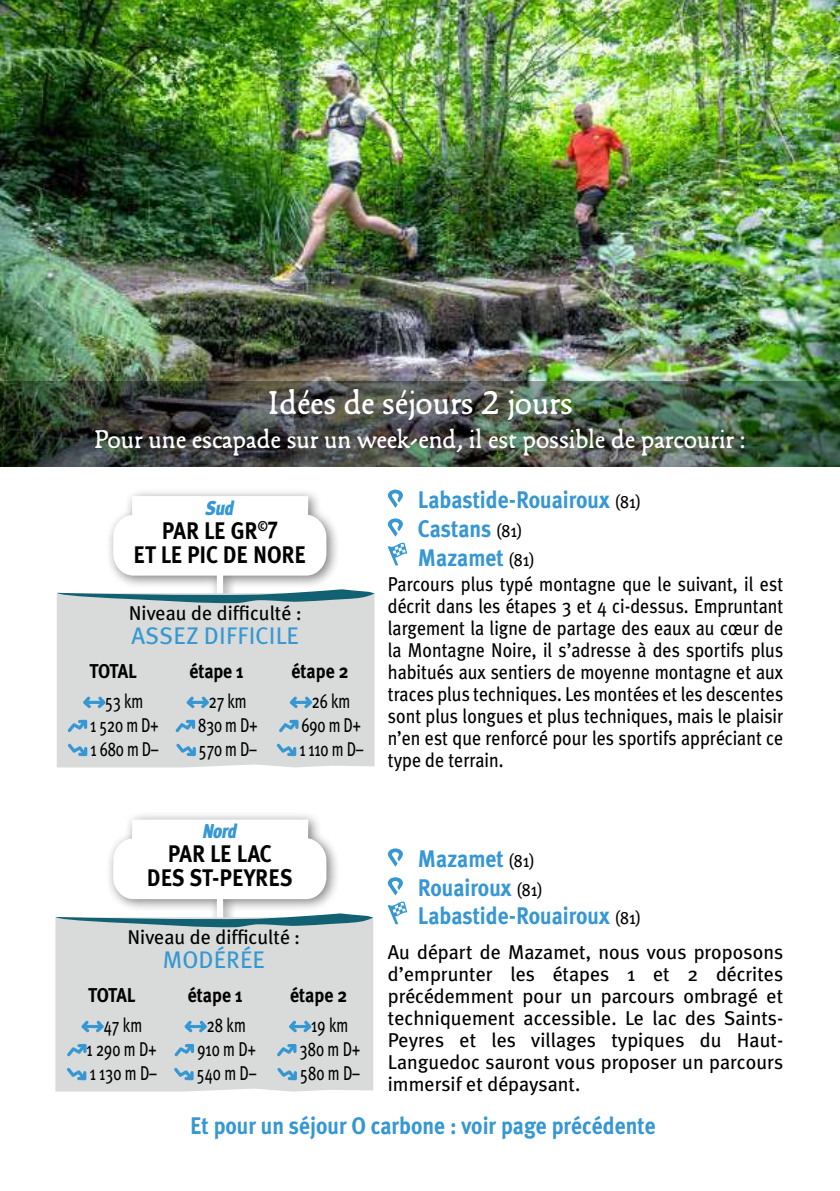
<style>
.page{position:relative;width:840px;height:1191px;background:#fff}
.page>*{position:absolute;margin:0;border:0;box-sizing:border-box;transform-origin:0 0}
.t1{font:36px "Francesco";color:#fff}
.t2{font:28px "Francesco";color:#fff}
.t3{font:700 24px/28.8px "Meta Plus";color:#3697d3;scale:.9 1}
.t4{font:700 24px/24px "Meta Plus";color:#000;text-align:center;scale:.9 1}
.t5{font:24px "Meta Plus";letter-spacing:.02em;color:#3697d3}
.t6{font:20px/22px "Meta Plus";color:#000;text-align:justify;scale:.9 1}
.t7{font:20px/22px "Meta Plus";color:#000;text-align:justify}
.t8{font:20px/24px "Meta Plus";color:#000;text-align:center;scale:.75 1}
.t9{font:700 20px "Meta Plus";letter-spacing:-.005em;color:#000;scale:.9 1}
.t10{font:italic 900 20px "Meta Plus";letter-spacing:-.025em;color:#3697d3;scale:.85 1}
.s1{font-weight:400;font-size:18px;color:#000}
</style>
<div class="page">
<div style="left:105px;top:487px;width:235px;height:133px;background:#000;opacity:.5"></div>
<div style="left:105px;top:811px;width:235px;height:132px;background:#000;opacity:.5"></div>
<img style="left:0;top:0;width:839px;height:381px">
<div style="left:57px;top:607px;width:317px;height:160px;background:#d8dbd9"></div>
<svg style="left:57px;top:496px;width:317px;height:111px"></svg>
<svg style="left:387px;top:489px;width:15px;height:19px"></svg>
<svg style="left:387px;top:518px;width:20px;height:47px"></svg>
<svg style="left:387px;top:848px;width:15px;height:18px"></svg>
<svg style="left:387px;top:877px;width:15px;height:18px"></svg>
<svg style="left:387px;top:901px;width:20px;height:23px"></svg>
<img style="left:0;top:381px;width:839px;height:86px">
<svg style="left:83px;top:696px;width:22px;height:12px"></svg>
<svg style="left:67px;top:719px;width:20px;height:13px"></svg>
<svg style="left:68px;top:744px;width:19px;height:12px"></svg>
<svg style="left:186px;top:696px;width:23px;height:12px"></svg>
<svg style="left:175px;top:719px;width:20px;height:13px"></svg>
<svg style="left:176px;top:744px;width:20px;height:12px"></svg>
<svg style="left:289px;top:696px;width:23px;height:12px"></svg>
<svg style="left:279px;top:719px;width:19px;height:13px"></svg>
<svg style="left:276px;top:744px;width:20px;height:12px"></svg>
<div style="left:55px;top:930px;width:318px;height:161px;background:#d8dbd9"></div>
<svg style="left:55px;top:819px;width:318px;height:111px"></svg>
<svg style="left:81px;top:1020px;width:23px;height:12px"></svg>
<svg style="left:67px;top:1044px;width:19px;height:12px"></svg>
<svg style="left:67px;top:1068px;width:19px;height:12px"></svg>
<svg style="left:184px;top:1020px;width:23px;height:12px"></svg>
<svg style="left:174px;top:1044px;width:20px;height:12px"></svg>
<svg style="left:174px;top:1068px;width:19px;height:12px"></svg>
<svg style="left:289px;top:1020px;width:22px;height:12px"></svg>
<svg style="left:277px;top:1044px;width:19px;height:12px"></svg>
<svg style="left:277px;top:1068px;width:20px;height:12px"></svg>
<h1 class="t1" style="left:267px;top:378px;width:307px">Idées de séjours 2 jours</h1>
<h2 class="t2" style="left:93px;top:420px;width:654px">Pour une escapade sur un week-end, il est possible de parcourir :</h2>
<p class="t10" style="left:205px;top:496px;width:35px">Sud</p>
<p class="t4" style="left:133px;top:518px;width:178px">par le GR<sup>©</sup>7<br>ET LE PIC DE NORE</p>
<p class="t7" style="left:129px;top:602px;width:174px">Niveau de difficulté :</p>
<p class="t5" style="left:131px;top:622px;width:15px">assez</p>
<p class="t5" style="left:204px;top:622px;width:83px">difficile</p>
<p class="t9" style="left:89px;top:659px;width:54px">TOTAL</p>
<p class="t8" style="left:90px;top:689px;width:93px">53 km<br>1 520 m D+<br>1 680 m D–</p>
<p class="t9" style="left:189px;top:659px;width:61px">étape 1</p>
<p class="t8" style="left:198px;top:689px;width:81px">27 km<br>830 m D+<br>570 m D–</p>
<p class="t9" style="left:291px;top:659px;width:65px">étape 2</p>
<p class="t8" style="left:299px;top:689px;width:87px">26 km<br>690 m D+<br>1 110 m D–</p>
<p class="t10" style="left:202px;top:820px;width:42px">Nord</p>
<p class="t4" style="left:147px;top:842px;width:161px">par le lac<br>des St-Peyres</p>
<p class="t7" style="left:127px;top:926px;width:174px">Niveau de difficulté :</p>
<p class="t5" style="left:163px;top:946px;width:17px">mod</p>
<p class="t5" style="left:214px;top:946px;width:49px">érée</p>
<p class="t9" style="left:88px;top:983px;width:54px">TOTAL</p>
<p class="t8" style="left:86px;top:1013px;width:95px">47 km<br>1 290 m D+<br>1 130 m D–</p>
<p class="t9" style="left:188px;top:983px;width:63px">étape 1</p>
<p class="t8" style="left:197px;top:1013px;width:81px">28 km<br>910 m D+<br>540 m D–</p>
<p class="t9" style="left:290px;top:983px;width:65px">étape 2</p>
<p class="t8" style="left:300px;top:1013px;width:82px">19 km<br>380 m D+<br>580 m D–</p>
<p class="t3" style="left:417px;top:485px;width:249px">Labastide-Rouairoux <span class="s1">(81)<br></span>Castans <span class="s1">(81)<br></span>Mazamet <span class="s1">(81)</span></p>
<p class="t6" style="left:387px;top:572px;width:440px">Parcours plus typé montagne que le suivant, il est décrit dans les étapes 3 et 4 ci-dessus. Empruntant largement la ligne de partage des eaux au cœur de la Montagne Noire, il s’adresse à des sportifs plus habitués aux sentiers de moyenne montagne et aux traces plus techniques. Les montées et les descentes sont plus longues et plus techniques, mais le plaisir n’en est que renforcé pour les sportifs appréciant ce type de terrain.</p>
<p class="t3" style="left:417px;top:844px;width:249px">Mazamet <span class="s1">(81)<br></span>Rouairoux <span class="s1">(81)<br></span>Labastide-Rouairoux <span class="s1">(81)</span></p>
<p class="t7" style="left:387px;top:940px;width:397px">Au départ de Mazamet, nous vous proposons d’emprunter les étapes 1 et 2 décrites précédemment pour un parcours ombragé et techniquement accessible. Le lac des Saints-Peyres et les villages typiques du Haut-Languedoc sauront vous proposer un parcours immersif et dépaysant.</p>
<p class="t3" style="left:190px;top:1111px;width:518px">Et pour un séjour O carbone : voir page précédente</p>
</div>
